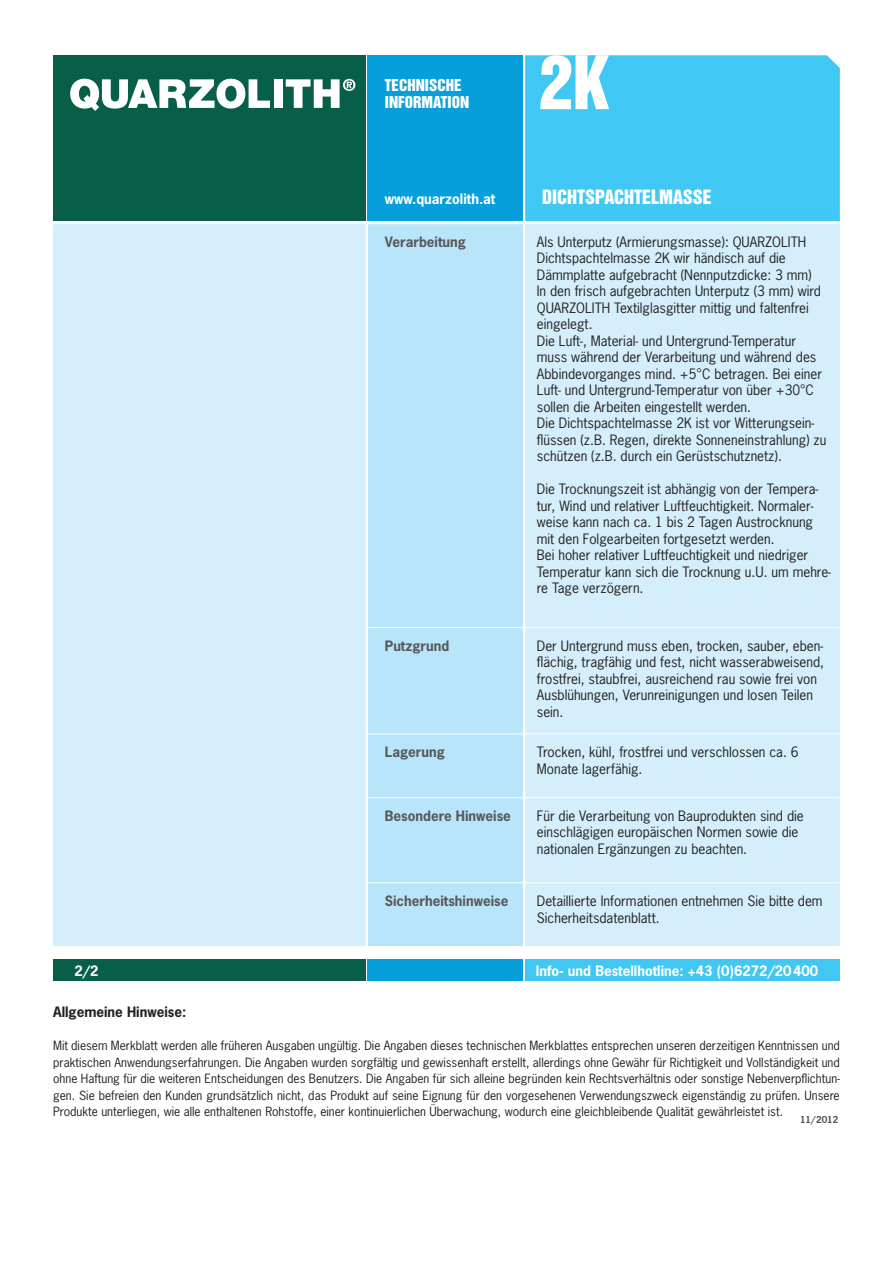
<style>
.page{position:relative;width:893px;height:1263px;background:#fff}
.page>*{position:absolute;margin:0;border:0;box-sizing:border-box;transform-origin:0 0}
.t1{font:67.5px "Helvetica Inserat LT Std";color:#fff}
.Subline_weiss{font:18px "Helvetica Inserat LT Std";color:#fff}
.Subline_weiss-2{font:15px/17.2px "Helvetica Inserat LT Std";color:#fff}
.Copy{font:13.5px/16.5px "News Gothic Std";color:#231f20}
.Copy-2{font:700 13.5px "News Gothic Std";color:#57585a}
.Copy-3{font:700 13.5px "News Gothic Std";color:#fff}
.t2{font:700 13.5px "News Gothic Std";color:#231f20}
.t3{font:12px/16.5px "News Gothic Std";color:#231f20;text-align:justify}
.Copy-4{font:700 9px "News Gothic Std";letter-spacing:-.015em;color:#57585a}
</style>
<div class="page">
<div style="left:53px;top:959px;width:313px;height:21px;background:#075f4a"></div>
<div style="left:368px;top:959px;width:155px;height:21px;background:#069edb"></div>
<div style="left:525px;top:959px;width:315px;height:21px;background:#40c7f4"></div>
<div style="left:53px;top:55px;width:313px;height:166px;background:#075f4a"></div>
<div style="left:525px;top:55px;width:315px;height:166px;background:#40c7f4"></div>
<div style="left:368px;top:55px;width:155px;height:166px;background:#069edb"></div>
<div style="left:368px;top:224px;width:155px;height:722px;background:#b9e5fa"></div>
<div style="left:525px;top:224px;width:315px;height:722px;background:#d4effb"></div>
<hr style="left:368px;top:627px;width:155px;height:1px;background:#fff">
<hr style="left:525px;top:627px;width:315px;height:1px;background:#fff">
<hr style="left:368px;top:733px;width:155px;height:1px;background:#fff">
<hr style="left:525px;top:733px;width:315px;height:1px;background:#fff">
<hr style="left:368px;top:797px;width:155px;height:1px;background:#fff">
<hr style="left:525px;top:797px;width:315px;height:1px;background:#fff">
<hr style="left:368px;top:882px;width:155px;height:1px;background:#fff">
<hr style="left:525px;top:882px;width:315px;height:1px;background:#fff">
<div style="left:53px;top:224px;width:314px;height:722px;background:#d4effb"></div>
<hr style="left:366px;top:224px;width:2px;height:722px;background:#fff">
<svg style="left:70px;top:79px;width:200px;height:32px"></svg>
<div style="left:274px;top:79px;width:9px;height:29px;background:#fff"></div>
<svg style="left:286px;top:79px;width:69px;height:29px"></svg>
<p class="Subline_weiss-2" style="left:385px;top:77px;width:86px">TECHNISCHE<br>INFORMATION</p>
<p class="t1" style="left:539px;top:42px;width:73px">2K</p>
<p class="Copy-3" style="left:385px;top:190px;width:112px">www.quarzolith.at</p>
<p class="Subline_weiss" style="left:542px;top:186px;width:171px">DICHTSPACHTELMASSE</p>
<p class="Copy-2" style="left:385px;top:233px;width:83px">Verarbeitung</p>
<p class="Copy" style="left:537px;top:233px;width:286px">Als Unterputz (Armierungsmasse): QUARZOLITH Dichtspachtelmasse 2K wir händisch auf die Dämmplatte aufgebracht (Nennputzdicke: 3 mm)<br>In den frisch aufgebrachten Unterputz (3 mm) wird QUARZOLITH Textilglasgitter mittig und faltenfrei eingelegt.</p>
<p class="Copy" style="left:537px;top:332px;width:287px">Die Luft-, Material- und Untergrund-Temperatur muss während der Verarbeitung und während des Abbindevorganges mind. +5°C betragen. Bei einer Luft- und Untergrund-Temperatur von über +30°C sollen die Arbeiten eingestellt werden.</p>
<p class="Copy" style="left:537px;top:415px;width:291px">Die Dichtspachtelmasse 2K ist vor Witterungsein&shy;flüssen (z.B. Regen, direkte Sonneneinstrahlung) zu schützen (z.B. durch ein Gerüstschutznetz).</p>
<p class="Copy" style="left:537px;top:481px;width:283px">Die Trocknungszeit ist abhängig von der Tempera&shy;tur, Wind und relativer Luftfeuchtigkeit. Normaler&shy;weise kann nach ca. 1 bis 2 Tagen Austrocknung mit den Folgearbeiten fortgesetzt werden.</p>
<p class="Copy" style="left:537px;top:547px;width:296px">Bei hoher relativer Luftfeuchtigkeit und niedriger<br>Temperatur kann sich die Trocknung u.U. um mehre&shy;re Tage verzögern.</p>
<p class="Copy-2" style="left:385px;top:637px;width:66px">Putzgrund</p>
<p class="Copy" style="left:537px;top:637px;width:289px">Der Untergrund muss eben, trocken, sauber, eben&shy;flächig, tragfähig und fest, nicht wasserabweisend, frostfrei, staubfrei, ausreichend rau sowie frei von Ausblühungen, Verunreinigungen und losen Teilen sein.</p>
<p class="Copy-2" style="left:385px;top:743px;width:62px">Lagerung</p>
<p class="Copy" style="left:537px;top:744px;width:263px">Trocken, kühl, frostfrei und verschlossen ca. 6<br>Monate lagerfähig.</p>
<p class="Copy-2" style="left:385px;top:807px;width:128px">Besondere Hinweise</p>
<p class="Copy" style="left:537px;top:807px;width:268px">Für die Verarbeitung von Bauprodukten sind die einschlägigen europäischen Normen sowie die nationalen Ergänzungen zu beachten.</p>
<p class="Copy-2" style="left:385px;top:892px;width:125px">Sicherheitshinweise</p>
<p class="Copy" style="left:537px;top:892px;width:287px">Detaillierte Informationen entnehmen Sie bitte dem<br>Sicherheitsdatenblatt.</p>
<p class="Copy-3" style="left:74px;top:962px;width:26px">2/2</p>
<p class="Copy-3" style="left:536px;top:962px;width:284px">Info- und Bestellhotline: +43 (0)6272/20400</p>
<p class="t2" style="left:53px;top:1003px;width:135px">Allgemeine Hinweise:</p>
<p class="t3" style="left:53px;top:1037px;width:788px">Mit diesem Merkblatt werden alle früheren Ausgaben ungültig. Die Angaben dieses technischen Merkblattes entsprechen unseren derzeitigen Kenntnissen und praktischen Anwendungserfahrungen. Die Angaben wurden sorgfältig und gewissenhaft erstellt, allerdings ohne Gewähr für Richtigkeit und Vollständigkeit und ohne Haftung für die weiteren Entscheidungen des Benutzers. Die Angaben für sich alleine begründen kein Rechtsverhältnis oder sonstige Nebenverpflichtun&shy;gen. Sie befreien den Kunden grundsätzlich nicht, das Produkt auf seine Eignung für den vorgesehenen Verwendungszweck eigenständig zu prüfen. Unsere Produkte unterliegen, wie alle enthaltenen Rohstoffe, einer kontinuierlichen Überwachung, wodurch eine gleichbleibende Qualität gewährleistet ist.</p>
<p class="Copy-4" style="left:800px;top:1114px;width:40px">11/2012</p>
</div>
